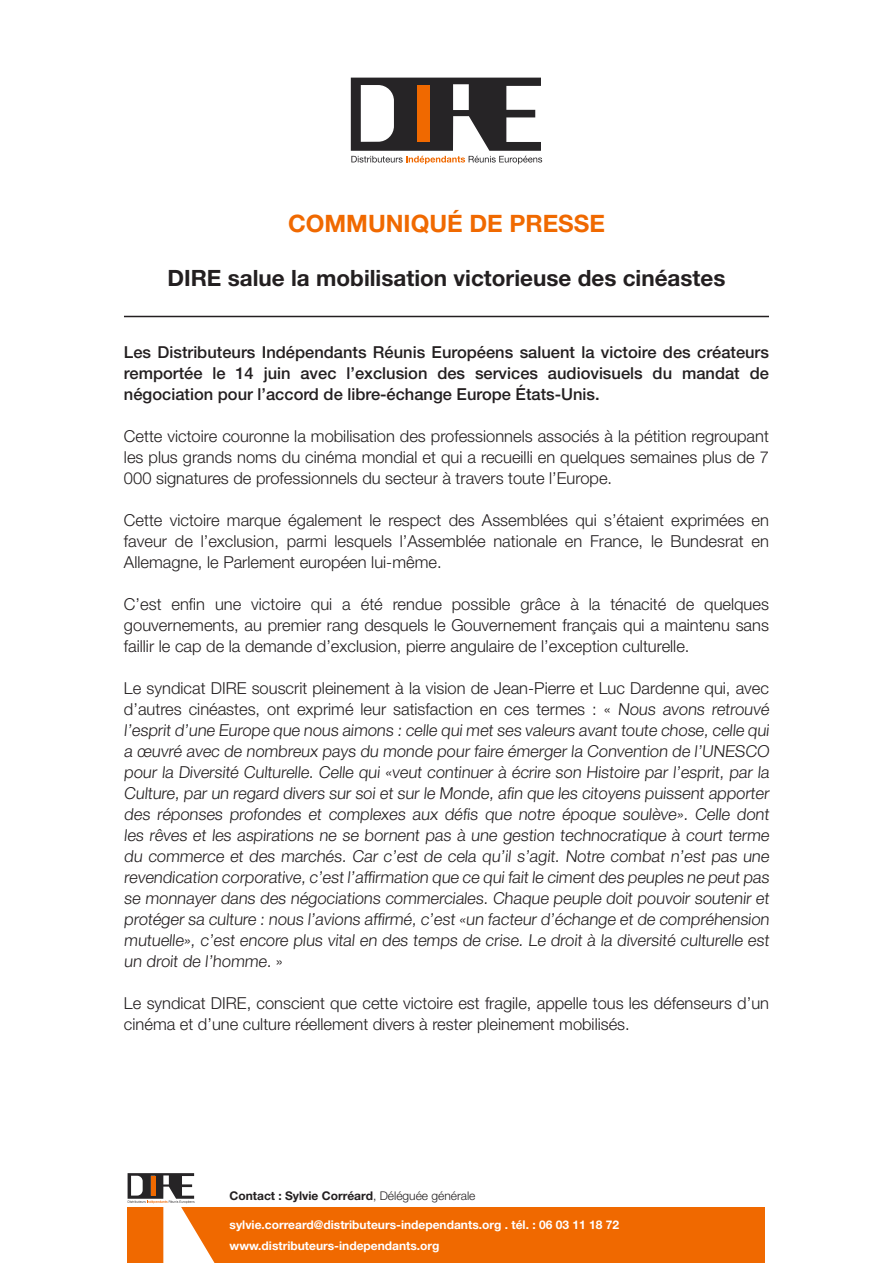
<style>
.page{position:relative;width:893px;height:1263px;background:#fff}
.page>*{position:absolute;margin:0;border:0;box-sizing:border-box;transform-origin:0 0}
.t1{font:700 24px "Helvetica Neue";color:#f06900}
.t2{font:700 22.5px "Helvetica Neue";color:#231f20}
.t3{font:300 16.5px/21px "Helvetica Neue";color:#231f20;text-align:justify}
.t4{font:500 16.5px/21px "Helvetica Neue";color:#231f20;text-align:justify}
.t5{font:700 12px "Helvetica Neue";color:#fff}
.t6{font:700 12px "Helvetica Neue";color:#231f20}
.s1{font-weight:300}
</style>
<div class="page">
<div style="left:128px;top:1208px;width:637px;height:55px;background:#f06900"></div>
<svg style="left:128px;top:1173px;width:87px;height:90px"></svg>
<hr style="left:151px;top:1176px;width:4px;height:19px;background:#f06900">
<svg style="left:351px;top:78px;width:191px;height:86px"></svg>
<div style="left:417px;top:85px;width:13px;height:57px;background:#f06900"></div>
<hr style="left:124px;top:316px;width:645px;height:1px;background:#231f20">
<p class="t1" style="left:288px;top:209px;width:318px">COMMUNIQUÉ DE PRESSE</p>
<p class="t2" style="left:167px;top:264px;width:560px">DIRE salue la mobilisation victorieuse des cinéastes</p>
<p class="t4" style="left:124px;top:342px;width:646px">Les Distributeurs Indépendants Réunis Européens saluent la victoire des créateurs remportée le 14 juin avec l’exclusion des services audiovisuels du mandat de négociation pour l’accord de libre-échange Europe États-Unis.</p>
<p class="t3" style="left:124px;top:426px;width:646px">Cette victoire couronne la mobilisation des professionnels associés à la pétition regroupant les plus grands noms du cinéma mondial et qui a recueilli en quelques semaines plus de 7<br>000 signatures de professionnels du secteur à travers toute l’Europe.</p>
<p class="t3" style="left:124px;top:510px;width:647px">Cette victoire marque également le respect des Assemblées qui s’étaient exprimées en faveur de l’exclusion, parmi lesquels l’Assemblée nationale en France, le Bundesrat en Allemagne, le Parlement européen lui-même.</p>
<p class="t3" style="left:124px;top:594px;width:646px">C’est enfin une victoire qui a été rendue possible grâce à la ténacité de quelques gouvernements, au premier rang desquels le Gouvernement français qui a maintenu sans faillir le cap de la demande d’exclusion, pierre angulaire de l’exception culturelle.</p>
<p class="t3" style="left:124px;top:678px;width:649px;text-align:left">Le syndicat DIRE souscrit pleinement à la vision de Jean-Pierre et Luc Dardenne qui, avec d’autres cinéastes, ont exprimé leur satisfaction en ces termes : « Nous avons retrouvé l’esprit d’une Europe que nous aimons : celle qui met ses valeurs avant toute chose, celle qui a œuvré avec de nombreux pays du monde pour faire émerger la Convention de l’UNESCO pour la Diversité Culturelle. Celle qui «veut continuer à écrire son Histoire par l’esprit, par la Culture, par un regard divers sur soi et sur le Monde, afin que les citoyens puissent apporter des réponses profondes et complexes aux défis que notre époque soulève». Celle dont les rêves et les aspirations ne se bornent pas à une gestion technocratique à court terme du commerce et des marchés. Car c’est de cela qu’il s’agit. Notre combat n’est pas une revendication corporative, c’est l’affirmation que ce qui fait le ciment des peuples ne peut pas se monnayer dans des négociations commerciales. Chaque peuple doit pouvoir soutenir et protéger sa culture : nous l’avions affirmé, c’est «un facteur d’échange et de compréhension mutuelle», c’est encore plus vital en des temps de crise. Le droit à la diversité culturelle est un droit de l’homme. »</p>
<p class="t3" style="left:124px;top:993px;width:647px">Le syndicat DIRE, conscient que cette victoire est fragile, appelle tous les défenseurs d’un cinéma et d’une culture réellement divers à rester pleinement mobilisés.</p>
<p class="t6" style="left:230px;top:1188px;width:247px">Contact : Sylvie Corréard<span class="s1">, Déléguée générale</span></p>
<p class="t5" style="left:230px;top:1217px;width:391px">sylvie.correard@distributeurs-independants.org . tél. : 06 03 11 18 72</p>
<p class="t5" style="left:230px;top:1238px;width:211px">www.distributeurs-independants.org</p>
</div>
